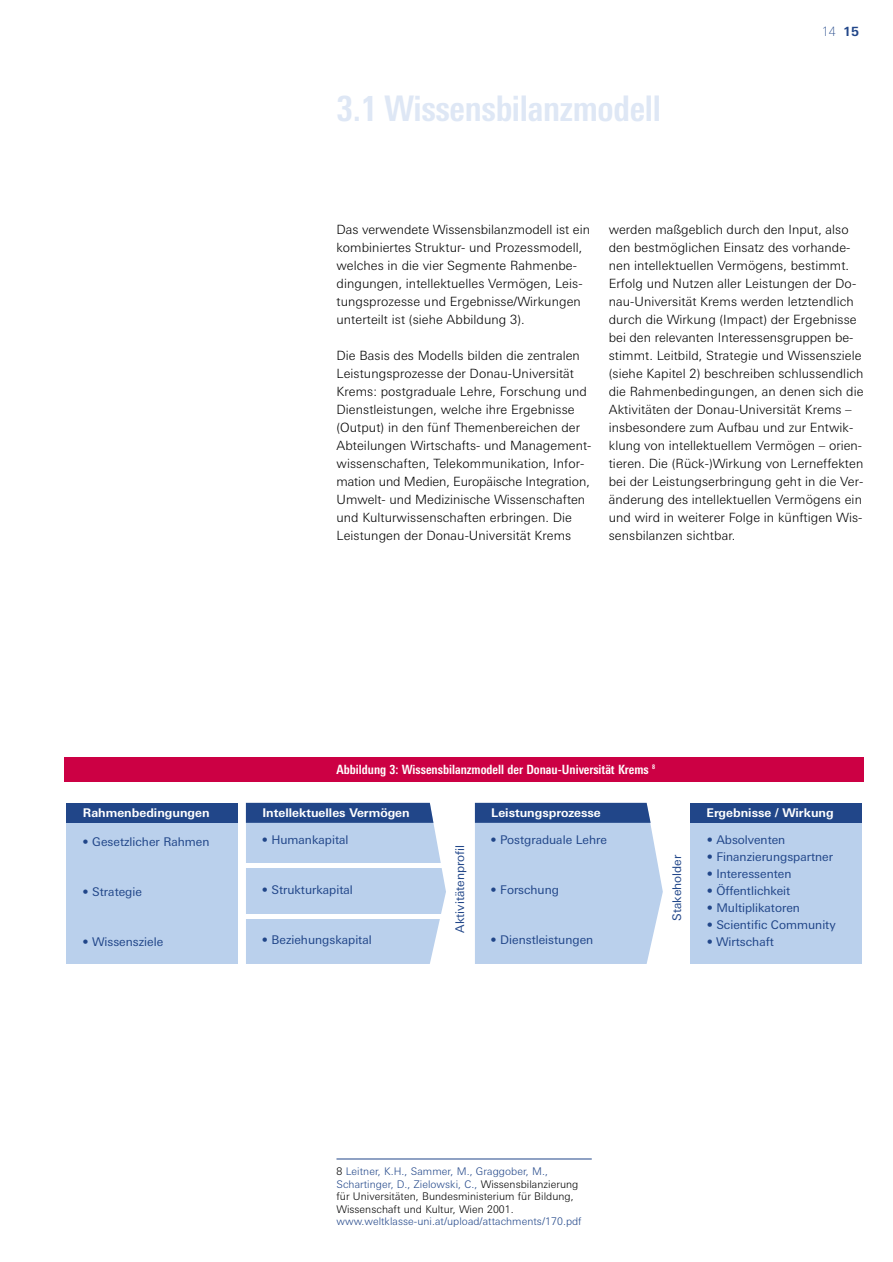
<style>
.page{position:relative;width:893px;height:1262px;background:#fff}
.page>*{position:absolute;margin:0;border:0;box-sizing:border-box;transform-origin:0 0}
.t1{font:700 condensed 35.25px "Linotype Univers";letter-spacing:-.01em;color:#dee7f5}
.t2{font:300 12.75px/18px "Linotype Univers Basic";letter-spacing:.005em;color:#000}
.t3{font:700 condensed 12.75px "Linotype Univers";color:#fff}
.t4{font:100 12.75px "Linotype Univers Basic";color:#214689}
.t5{font:12px "Linotype Univers Basic";color:#214689}
.t6{font:700 12px "Linotype Univers Basic";color:#fff}
.t7{font:300 10.5px/12.6px "Linotype Univers Basic";letter-spacing:.005em;color:#000}
.t8{font:300 10.5px "Linotype Univers Basic";letter-spacing:.005em;color:#214689}
.s1{font-weight:700}
.s2{color:#214689}
</style>
<div class="page">
<div style="left:66px;top:806px;width:171px;height:158px;background:#bad0ec"></div>
<div style="left:66px;top:803px;width:171px;height:20px;background:#214689"></div>
<svg style="left:246px;top:803px;width:200px;height:161px;background:#abc1e1"></svg>
<svg style="left:475px;top:803px;width:187px;height:161px;background:#abc2e1"></svg>
<div style="left:690px;top:806px;width:171px;height:157px;background:#bad0ec"></div>
<div style="left:690px;top:803px;width:171px;height:20px;background:#214689"></div>
<div style="left:242px;top:862px;width:212px;height:5px;background:#fff"></div>
<hr style="left:242px;top:914px;width:212px;height:4px;background:#fff">
<hr style="left:336px;top:1158px;width:255px;height:1px;background:#214689">
<div style="left:64px;top:757px;width:800px;height:24px;background:#c04"></div>
<h1 class="t1" style="left:336px;top:96px;width:326px">3.1 Wissensbilanzmodell</h1>
<p class="t4" style="left:821px;top:27px;width:39px">14 <span class="s1">15</span></p>
<p class="t2" style="left:336px;top:222px;width:255px">Das verwendete Wissensbilanzmodell ist ein kombiniertes Struktur- und Prozessmodell, welches in die vier Segmente Rahmenbe&shy;dingungen, intellektuelles Vermögen, Leis&shy;tungsprozesse und Ergebnisse/Wirkungen unterteilt ist (siehe Abbildung 3).</p>
<p class="t2" style="left:336px;top:348px;width:256px">Die Basis des Modells bilden die zentralen Leistungsprozesse der Donau-Universität Krems: postgraduale Lehre, Forschung und Dienstleistungen, welche ihre Ergebnisse (Output) in den fünf Themenbereichen der Abteilungen Wirtschafts- und Management&shy;wissenschaften, Telekommunikation, Infor&shy;mation und Medien, Europäische Integration, Umwelt- und Medizinische Wissenschaften und Kulturwissenschaften erbringen. Die Leistungen der Donau-Universität Krems</p>
<p class="t2" style="left:608px;top:222px;width:256px">werden maßgeblich durch den Input, also den bestmöglichen Einsatz des vorhande&shy;nen intellektuellen Vermögens, bestimmt.<br>Erfolg und Nutzen aller Leistungen der Do&shy;nau-Universität Krems werden letztendlich durch die Wirkung (Impact) der Ergebnisse bei den relevanten Interessensgruppen be&shy;stimmt. Leitbild, Strategie und Wissensziele (siehe Kapitel 2) beschreiben schlussendlich die Rahmenbedingungen, an denen sich die Aktivitäten der Donau-Universität Krems – insbesondere zum Aufbau und zur Entwik&shy;klung von intellektuellem Vermögen – orien&shy;tieren. Die (Rück-)Wirkung von Lerneffekten bei der Leistungserbringung geht in die Ver&shy;änderung des intellektuellen Vermögens ein und wird in weiterer Folge in künftigen Wis&shy;sensbilanzen sichtbar.</p>
<p class="t6" style="left:83px;top:808px;width:128px">Rahmenbedingungen</p>
<p class="t5" style="left:83px;top:836px;width:128px">• Gesetzlicher Rahmen</p>
<p class="t5" style="left:83px;top:886px;width:61px">• Strategie</p>
<p class="t5" style="left:83px;top:937px;width:82px">• Wissensziele</p>
<p class="t3" style="left:336px;top:765px;width:320px">Abbildung 3: Wissensbilanzmodell der Donau-Universität Krems <sup>8</sup></p>
<p class="t6" style="left:262px;top:808px;width:149px">Intellektuelles Vermögen</p>
<p class="t5" style="left:262px;top:835px;width:88px">• Humankapital</p>
<p class="t5" style="left:262px;top:885px;width:93px">• Strukturkapital</p>
<p class="t5" style="left:262px;top:935px;width:111px">• Beziehungskapital</p>
<p class="t6" style="left:491px;top:808px;width:111px">Leistungsprozesse</p>
<p class="t5" style="left:490px;top:835px;width:118px">• Postgraduale Lehre</p>
<p class="t5" style="left:490px;top:885px;width:70px">• Forschung</p>
<p class="t5" style="left:490px;top:935px;width:104px">• Dienstleistungen</p>
<p class="t5" style="left:455px;top:932px;width:89px;rotate:-90deg">Aktivitätenprofil</p>
<p class="t5" style="left:672px;top:920px;width:67px;rotate:-90deg">Stakeholder</p>
<p class="t6" style="left:706px;top:808px;width:129px">Ergebnisse / Wirkung</p>
<p class="t5" style="left:706px;top:835px;width:80px">• Absolventen</p>
<p class="t5" style="left:706px;top:852px;width:128px">• Finanzierungspartner</p>
<p class="t5" style="left:706px;top:869px;width:86px">• Interessenten</p>
<p class="t5" style="left:706px;top:886px;width:85px">• Öffentlichkeit</p>
<p class="t5" style="left:706px;top:903px;width:95px">• Multiplikatoren</p>
<p class="t5" style="left:706px;top:920px;width:130px">• Scientific Community</p>
<p class="t5" style="left:706px;top:937px;width:69px">• Wirtschaft</p>
<p class="t7" style="left:336px;top:1166px;width:243px">8 <span class="s2">Leitner, K.H., Sammer, M., Graggober, M., Schartinger, D., Zielowski, C.,</span> Wissensbilanzierung für Universitäten, Bundesministerium für Bildung, Wissenschaft und Kultur, Wien 2001.</p>
<p class="t8" style="left:336px;top:1217px;width:247px">www.weltklasse-uni.at/upload/attachments/170.pdf</p>
</div>
